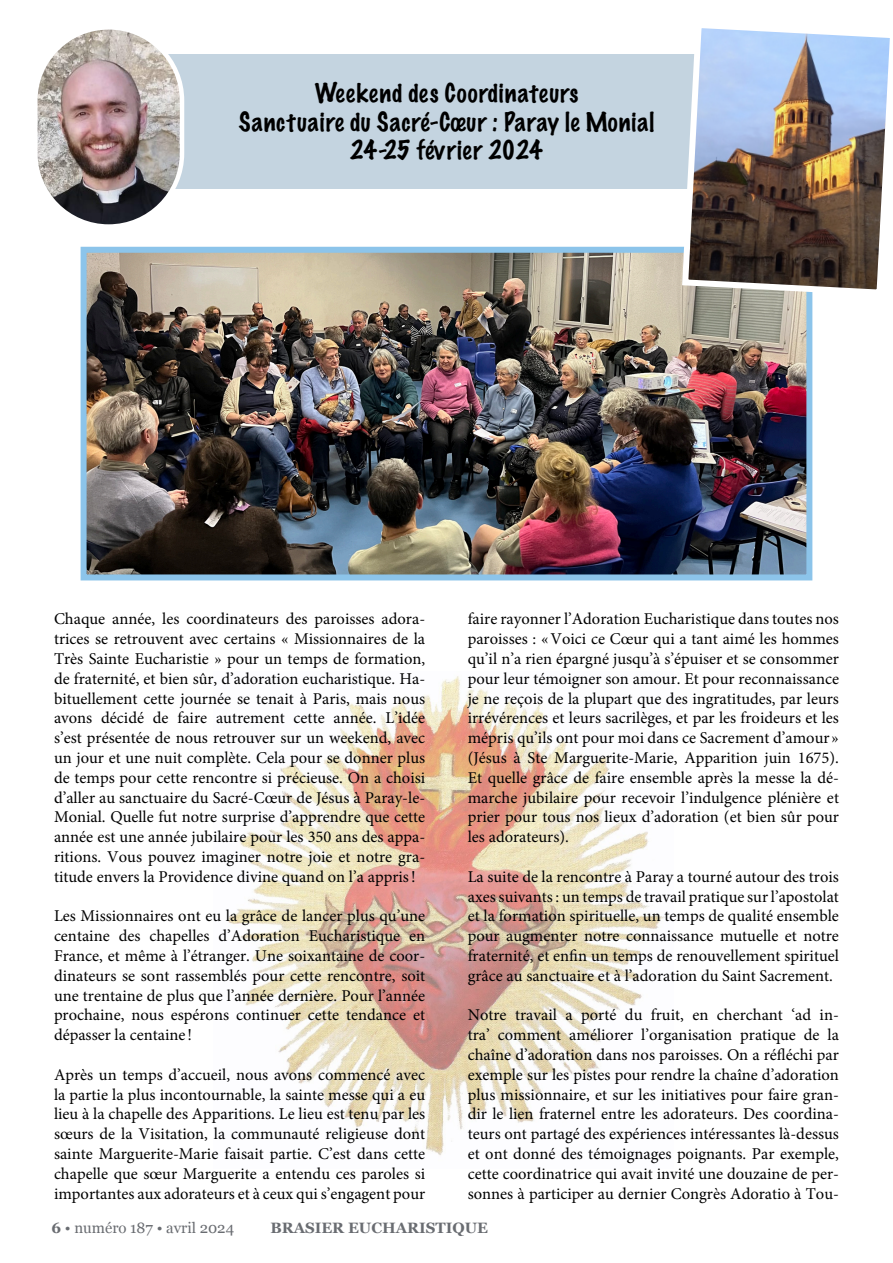
<style>
.page{position:relative;width:893px;height:1263px;background:#fff}
.page>*{position:absolute;margin:0;border:0;box-sizing:border-box;transform-origin:0 0}
.t1{font:100 24px/28.8px "Marker Felt";letter-spacing:.035em;color:#000;text-align:center}
.t2{font:16.5px/19.8px "Minion Pro";color:#000;text-align:justify}
.t3{font:15px "Georgia";color:#696c71}
.t4{font:700 15px "Georgia";color:#696c71}
.s1{font-weight:700}
</style>
<div class="page">
<img style="left:228px;top:676px;width:437px;height:479px">
<div style="left:54px;top:54px;width:785px;height:134px;background:#c4d4e0"></div>
<img style="left:88px;top:254px;width:717px;height:319px">
<div style="left:81px;top:247px;width:731px;height:333px;border:6px solid #8cc4ea"></div>
<img style="left:679px;top:28px;width:211px;height:271px">
<img style="left:35px;top:27px;width:147px;height:200px;border-radius:73px">
<div style="left:33px;top:25px;width:151px;height:204px;border:4px solid #fff;border-radius:73px"></div>
<h1 class="t1" style="left:239px;top:78px;width:417px">Weekend des Coordinateurs<br>Sanctuaire du Sacré-Cœur : Paray le Monial<br>24-25 février 2024</h1>
<p class="t2" style="left:54px;top:609px;width:373px">Chaque année, les coordinateurs des paroisses adora&shy;trices se retrouvent avec certains « Missionnaires de la Très Sainte Eucharistie » pour un temps de formation, de fraternité, et bien sûr, d’adoration eucharistique. Ha&shy;bituellement cette journée se tenait à Paris, mais nous avons décidé de faire autrement cette année. L’idée s’est présentée de nous retrouver sur un weekend, avec un jour et une nuit complète. Cela pour se donner plus de temps pour cette rencontre si précieuse. On a choisi d’aller au sanctuaire du Sacré-Cœur de Jésus à Paray-le-Monial. Quelle fut notre surprise d’apprendre que cette année est une année jubilaire pour les 350 ans des appa&shy;ritions. Vous pouvez imaginer notre joie et notre gra&shy;titude envers la Providence divine quand on l’a appris!</p>
<p class="t2" style="left:54px;top:906px;width:373px">Les Missionnaires ont eu la grâce de lancer plus qu’une centaine des chapelles d’Adoration Eucharistique en France, et même à l’étranger. Une soixantaine de coor&shy;dinateurs se sont rassemblés pour cette rencontre, soit une trentaine de plus que l’année dernière. Pour l’année prochaine, nous espérons continuer cette tendance et dépasser la centaine !</p>
<p class="t2" style="left:54px;top:1065px;width:373px">Après un temps d’accueil, nous avons commencé avec la partie la plus incontournable, la sainte messe qui a eu lieu à la chapelle des Apparitions. Le lieu est tenu par les sœurs de la Visitation, la communauté religieuse dont sainte Marguerite-Marie faisait partie. C’est dans cette chapelle que sœur Marguerite a entendu ces paroles si importantes aux adorateurs et à ceux qui s’engagent pour</p>
<p class="t2" style="left:468px;top:609px;width:373px">faire rayonner l’Adoration Eucharistique dans toutes nos paroisses : «Voici ce Cœur qui a tant aimé les hommes qu’il n’a rien épargné jusqu’à s’épuiser et se consommer pour leur témoigner son amour. Et pour reconnaissance je ne reçois de la plupart que des ingratitudes, par leurs irrévérences et leurs sacrilèges, et par les froideurs et les mépris qu’ils ont pour moi dans ce Sacrement d’amour » (Jésus à Ste Marguerite-Marie, Apparition juin 1675).<br>Et quelle grâce de faire ensemble après la messe la dé&shy;marche jubilaire pour recevoir l’indulgence plénière et prier pour tous nos lieux d’adoration (et bien sûr pour les adorateurs).</p>
<p class="t2" style="left:468px;top:867px;width:373px">La suite de la rencontre à Paray a tourné autour des trois axes suivants : un temps de travail pratique sur l’apostolat et la formation spirituelle, un temps de qualité ensemble pour augmenter notre connaissance mutuelle et notre fraternité, et enfin un temps de renouvellement spirituel grâce au sanctuaire et à l’adoration du Saint Sacrement.</p>
<p class="t2" style="left:468px;top:1005px;width:373px">Notre travail a porté du fruit, en cherchant ‘ad in&shy;tra’ comment améliorer l’organisation pratique de la chaîne d’adoration dans nos paroisses. On a réfléchi par exemple sur les pistes pour rendre la chaîne d’adoration plus missionnaire, et sur les initiatives pour faire gran&shy;dir le lien fraternel entre les adorateurs. Des coordina&shy;teurs ont partagé des expériences intéressantes là-dessus et ont donné des témoignages poignants. Par exemple, cette coordinatrice qui avait invité une douzaine de per&shy;sonnes à participer au dernier Congrès Adoratio à Tou-</p>
<p class="t3" style="left:52px;top:1216px;width:184px"><span class="s1">6</span> • numéro 187 • avril 2024</p>
<p class="t4" style="left:270px;top:1216px;width:219px">BRASIER EUCHARISTIQUE</p>
</div>
